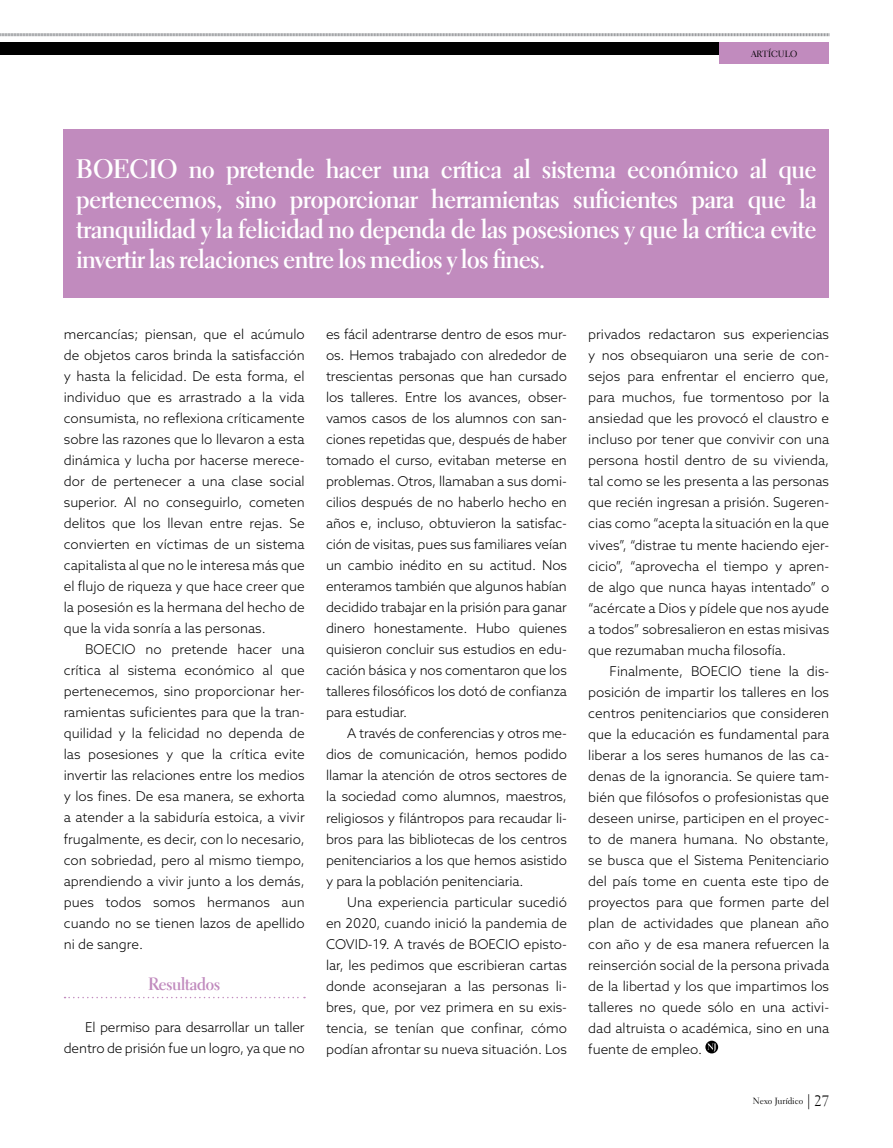
<style>
.page{position:relative;width:893px;height:1148px;background:#fff}
.page>*{position:absolute;margin:0;border:0;box-sizing:border-box;transform-origin:0 0}
.t1{font:27px/30px "Electra LH Bold Display";color:#fff;text-align:justify}
.t2{font:18px "Electra LH Bold Display";color:#c18bbe}
.t3{font:300 13.5px/21px "Azo Sans";color:#000;text-align:justify}
.t4{font:9px "Electra LH";color:#000}
.t5{font:9px "Electra LH Regular Os F";color:#000}
.s1{font-size:15px}
</style>
<div class="page">
<div style="left:0;top:43px;width:719px;height:12px;background:#000"></div>
<div style="left:719px;top:43px;width:110px;height:21px;background:#c18bbe"></div>
<svg style="left:0;top:33px;width:829px;height:4px;background:#c8c9ca"></svg>
<div style="left:64px;top:129px;width:765px;height:168px;background:#c18bbe"></div>
<svg style="left:65px;top:996px;width:240px;height:2px"></svg>
<svg style="left:705px;top:1040px;width:13px;height:13px"></svg>
<svg style="left:707px;top:1043px;width:9px;height:8px"></svg>
<p class="t5" style="left:751px;top:48px;width:48px">ARTÍCULO</p>
<p class="t1" style="left:77px;top:154px;width:741px">BOECIO no pretende hacer una crítica al sistema económico al que pertenecemos, sino proporcionar herramientas suficientes para que la tranquilidad y la felicidad no dependa de las posesiones y que la crítica evite invertir las relaciones entre los medios y los fines.</p>
<p class="t3" style="left:64px;top:324px;width:242px">mercancías; piensan, que el acúmulo de objetos caros brinda la satisfacción y hasta la felicidad. De esta forma, el individuo que es arrastrado a la vida consumista, no reflexiona críticamente sobre las razones que lo llevaron a esta dinámica y lucha por hacerse merece&shy;dor de pertenecer a una clase social superior. Al no conseguirlo, cometen delitos que los llevan entre rejas. Se convierten en víctimas de un sistema capitalista al que no le interesa más que el flujo de riqueza y que hace creer que la posesión es la hermana del hecho de que la vida sonría a las personas.</p>
<p class="t3" style="left:64px;top:639px;width:242px;text-indent:21px">BOECIO no pretende hacer una crítica al sistema económico al que pertenecemos, sino proporcionar her&shy;ramientas suficientes para que la tran&shy;quilidad y la felicidad no dependa de las posesiones y que la crítica evite invertir las relaciones entre los medios y los fines. De esa manera, se exhorta a atender a la sabiduría estoica, a vivir frugalmente, es decir, con lo necesario, con sobriedad, pero al mismo tiempo, aprendiendo a vivir junto a los demás, pues todos somos hermanos aun cuando no se tienen lazos de apellido ni de sangre.</p>
<h2 class="t2" style="left:148px;top:973px;width:73px">Resultados</h2>
<p class="t3" style="left:64px;top:1017px;width:242px;text-align:right">El permiso para desarrollar un taller dentro de prisión fue un logro, ya que no</p>
<p class="t3" style="left:326px;top:324px;width:242px">es fácil adentrarse dentro de esos mur&shy;os. Hemos trabajado con alrededor de trescientas personas que han cursado los talleres. Entre los avances, obser&shy;vamos casos de los alumnos con san&shy;ciones repetidas que, después de haber tomado el curso, evitaban meterse en problemas. Otros, llamaban a sus domi&shy;cilios después de no haberlo hecho en años e, incluso, obtuvieron la satisfac&shy;ción de visitas, pues sus familiares veían un cambio inédito en su actitud. Nos enteramos también que algunos habían decidido trabajar en la prisión para ganar dinero honestamente. Hubo quienes quisieron concluir sus estudios en edu&shy;cación básica y nos comentaron que los talleres filosóficos los dotó de confianza para estudiar.</p>
<p class="t3" style="left:326px;top:723px;width:242px;text-indent:21px">A través de conferencias y otros me&shy;dios de comunicación, hemos podido llamar la atención de otros sectores de la sociedad como alumnos, maestros, religiosos y filántropos para recaudar li&shy;bros para las bibliotecas de los centros penitenciarios a los que hemos asistido y para la población penitenciaria.</p>
<p class="t3" style="left:326px;top:891px;width:242px;text-indent:21px">Una experiencia particular sucedió en 2020, cuando inició la pandemia de COVID-19. A través de BOECIO episto&shy;lar, les pedimos que escribieran cartas donde aconsejaran a las personas li&shy;bres, que, por vez primera en su exis&shy;tencia, se tenían que confinar, cómo podían afrontar su nueva situación. Los</p>
<p class="t3" style="left:588px;top:324px;width:242px">privados redactaron sus experiencias y nos obsequiaron una serie de con&shy;sejos para enfrentar el encierro que, para muchos, fue tormentoso por la ansiedad que les provocó el claustro e incluso por tener que convivir con una persona hostil dentro de su vivienda, tal como se les presenta a las personas que recién ingresan a prisión. Sugeren&shy;cias como “acepta la situación en la que vives”, “distrae tu mente haciendo ejer&shy;cicio”, “aprovecha el tiempo y apren&shy;de algo que nunca hayas intentado” o “acércate a Dios y pídele que nos ayude a todos” sobresalieron en estas misivas que rezumaban mucha filosofía.</p>
<p class="t3" style="left:588px;top:660px;width:242px;text-indent:21px">Finalmente, BOECIO tiene la dis&shy;posición de impartir los talleres en los centros penitenciarios que consideren que la educación es fundamental para liberar a los seres humanos de las ca&shy;denas de la ignorancia. Se quiere tam&shy;bién que filósofos o profesionistas que deseen unirse, participen en el proyec&shy;to de manera humana. No obstante, se busca que el Sistema Penitenciario del país tome en cuenta este tipo de proyectos para que formen parte del plan de actividades que planean año con año y de esa manera refuercen la reinserción social de la persona privada de la libertad y los que impartimos los talleres no quede sólo en una activi&shy;dad altruista o académica, sino en una fuente de empleo.</p>
<p class="t4" style="left:753px;top:1095px;width:78px">Nexo Jurídico <span class="s1">| 27</span></p>
</div>
